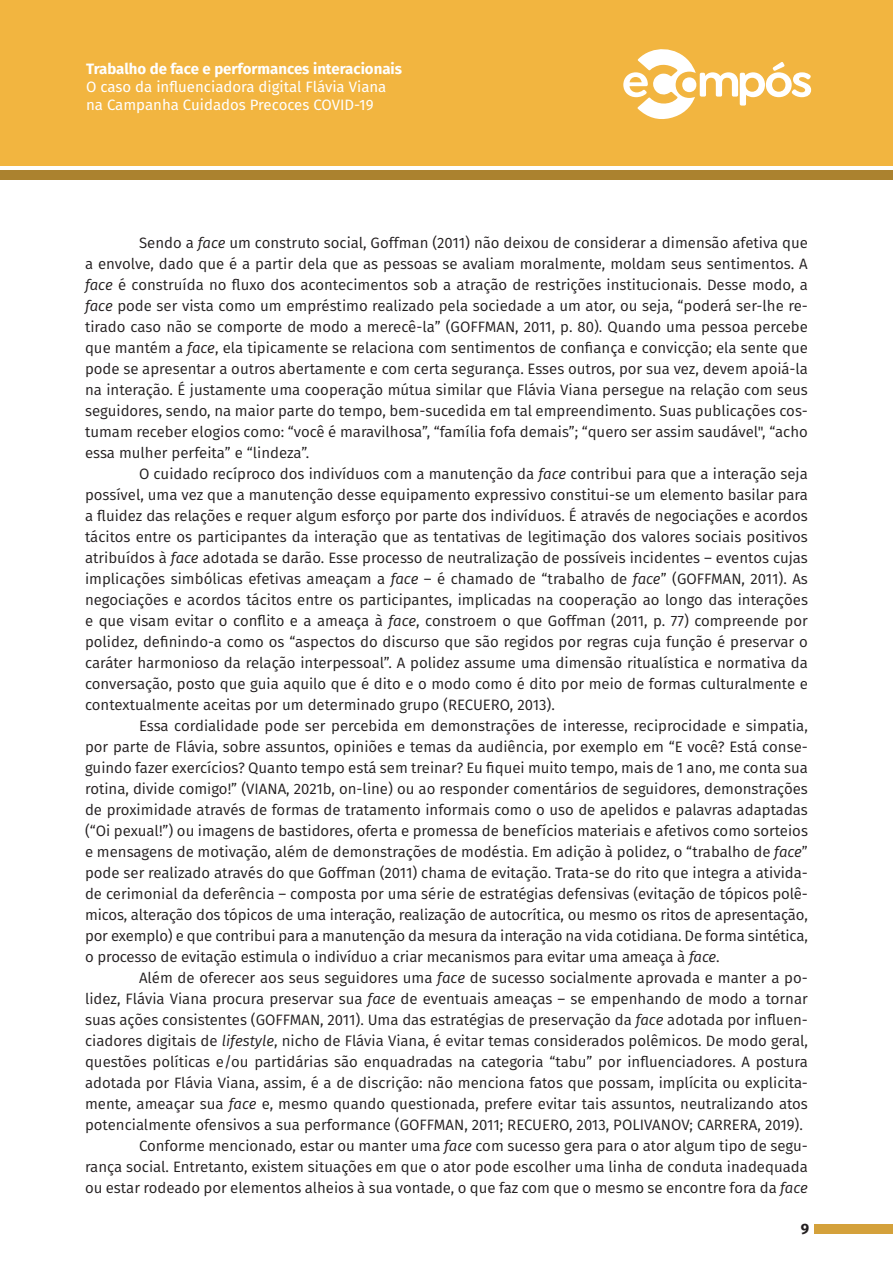
<style>
.page{position:relative;width:893px;height:1263px;background:#fff}
.page>*{position:absolute;margin:0;border:0;box-sizing:border-box;transform-origin:0 0}
.t1{font:15px/21px "Fira Sans";color:#231f20;text-align:justify}
.t2{font:15px/18px "Fira Sans";color:#fff}
.t3{font:700 15px "Fira Sans";color:#fff}
.t4{font:700 15px "Fira Sans";color:#231f20}
.s1{font-style:italic}
</style>
<div class="page">
<div style="left:0;top:0;width:893px;height:166px;background:#f2b540"></div>
<div style="left:0;top:170px;width:893px;height:10px;background:#ab822f"></div>
<div style="left:814px;top:1224px;width:79px;height:9px;background:#d4a13b"></div>
<svg style="left:623px;top:49px;width:188px;height:70px"></svg>
<p class="t3" style="left:86px;top:56px;width:317px">Trabalho de face e performances interacionais</p>
<p class="t2" style="left:86px;top:77px;width:302px">O caso da influenciadora digital Flávia Viana na Campanha Cuidados Precoces COVID-19</p>
<p class="t1" style="left:85px;top:232px;width:724px;text-indent:54px">Sendo a <span class="s1">face</span> um construto social, Goffman (2011) não deixou de considerar a dimensão afetiva que a envolve, dado que é a partir dela que as pessoas se avaliam moralmente, moldam seus sentimentos. A <span class="s1">face</span> é construída no fluxo dos acontecimentos sob a atração de restrições institucionais. Desse modo, a <span class="s1">face</span> pode ser vista como um empréstimo realizado pela sociedade a um ator, ou seja, “poderá ser-lhe re&shy;tirado caso não se comporte de modo a merecê-la” (GOFFMAN, 2011, p. 80). Quando uma pessoa percebe que mantém a <span class="s1">face</span>, ela tipicamente se relaciona com sentimentos de confiança e convicção; ela sente que pode se apresentar a outros abertamente e com certa segurança. Esses outros, por sua vez, devem apoiá-la na interação. É justamente uma cooperação mútua similar que Flávia Viana persegue na relação com seus seguidores, sendo, na maior parte do tempo, bem-sucedida em tal empreendimento. Suas publicações cos&shy;tumam receber elogios como: “você é maravilhosa”, “família fofa demais”; “quero ser assim saudável", “acho essa mulher perfeita” e “lindeza”.</p>
<p class="t1" style="left:85px;top:463px;width:724px;text-indent:54px">O cuidado recíproco dos indivíduos com a manutenção da <span class="s1">face</span> contribui para que a interação seja possível, uma vez que a manutenção desse equipamento expressivo constitui-se um elemento basilar para a fluidez das relações e requer algum esforço por parte dos indivíduos. É através de negociações e acordos tácitos entre os participantes da interação que as tentativas de legitimação dos valores sociais positivos atribuídos à <span class="s1">face</span> adotada se darão. Esse processo de neutralização de possíveis incidentes – eventos cujas implicações simbólicas efetivas ameaçam a <span class="s1">face</span> – é chamado de “trabalho de <span class="s1">face</span>” (GOFFMAN, 2011). As negociações e acordos tácitos entre os participantes, implicadas na cooperação ao longo das interações e que visam evitar o conflito e a ameaça à <span class="s1">face</span>, constroem o que Goffman (2011, p. 77) compreende por polidez, definindo-a como os “aspectos do discurso que são regidos por regras cuja função é preservar o caráter harmonioso da relação interpessoal”. A polidez assume uma dimensão ritualística e normativa da conversação, posto que guia aquilo que é dito e o modo como é dito por meio de formas culturalmente e contextualmente aceitas por um determinado grupo (RECUERO, 2013).</p>
<p class="t1" style="left:85px;top:715px;width:724px;text-indent:54px">Essa cordialidade pode ser percebida em demonstrações de interesse, reciprocidade e simpatia, por parte de Flávia, sobre assuntos, opiniões e temas da audiência, por exemplo em “E você? Está conse&shy;guindo fazer exercícios? Quanto tempo está sem treinar? Eu fiquei muito tempo, mais de 1 ano, me conta sua rotina, divide comigo!” (VIANA, 2021b, on-line) ou ao responder comentários de seguidores, demonstrações de proximidade através de formas de tratamento informais como o uso de apelidos e palavras adaptadas (“Oi pexual!”) ou imagens de bastidores, oferta e promessa de benefícios materiais e afetivos como sorteios e mensagens de motivação, além de demonstrações de modéstia. Em adição à polidez, o “trabalho de <span class="s1">face</span>” pode ser realizado através do que Goffman (2011) chama de evitação. Trata-se do rito que integra a ativida&shy;de cerimonial da deferência – composta por uma série de estratégias defensivas (evitação de tópicos polê&shy;micos, alteração dos tópicos de uma interação, realização de autocrítica, ou mesmo os ritos de apresentação, por exemplo) e que contribui para a manutenção da mesura da interação na vida cotidiana. De forma sintética, o processo de evitação estimula o indivíduo a criar mecanismos para evitar uma ameaça à <span class="s1">face</span>.</p>
<p class="t1" style="left:139px;top:967px;width:670px">Além de oferecer aos seus seguidores uma <span class="s1">face</span> de sucesso socialmente aprovada e manter a po-</p>
<p class="t1" style="left:85px;top:988px;width:724px">lidez, Flávia Viana procura preservar sua <span class="s1">face</span> de eventuais ameaças – se empenhando de modo a tornar</p>
<p class="t1" style="left:85px;top:1009px;width:724px">suas ações consistentes (GOFFMAN, 2011). Uma das estratégias de preservação da <span class="s1">face</span> adotada por influen-</p>
<p class="t1" style="left:85px;top:1030px;width:724px">ciadores digitais de <span class="s1">lifestyle</span>, nicho de Flávia Viana, é evitar temas considerados polêmicos. De modo geral,</p>
<p class="t1" style="left:85px;top:1051px;width:724px">questões políticas e/ou partidárias são enquadradas na categoria “tabu” por influenciadores. A postura</p>
<p class="t1" style="left:85px;top:1072px;width:724px">adotada por Flávia Viana, assim, é a de discrição: não menciona fatos que possam, implícita ou explicita-</p>
<p class="t1" style="left:85px;top:1093px;width:724px">mente, ameaçar sua <span class="s1">face</span> e, mesmo quando questionada, prefere evitar tais assuntos, neutralizando atos</p>
<p class="t1" style="left:85px;top:1114px;width:719px">potencialmente ofensivos a sua performance (GOFFMAN, 2011; RECUERO, 2013, POLIVANOV; CARRERA, 2019).</p>
<p class="t1" style="left:139px;top:1135px;width:670px">Conforme mencionado, estar ou manter uma <span class="s1">face</span> com sucesso gera para o ator algum tipo de segu-</p>
<p class="t1" style="left:85px;top:1156px;width:724px">rança social. Entretanto, existem situações em que o ator pode escolher uma linha de conduta inadequada</p>
<p class="t1" style="left:85px;top:1177px;width:724px">ou estar rodeado por elementos alheios à sua vontade, o que faz com que o mesmo se encontre fora da <span class="s1">face</span></p>
<p class="t4" style="left:801px;top:1216px;width:10px">9</p>
</div>
